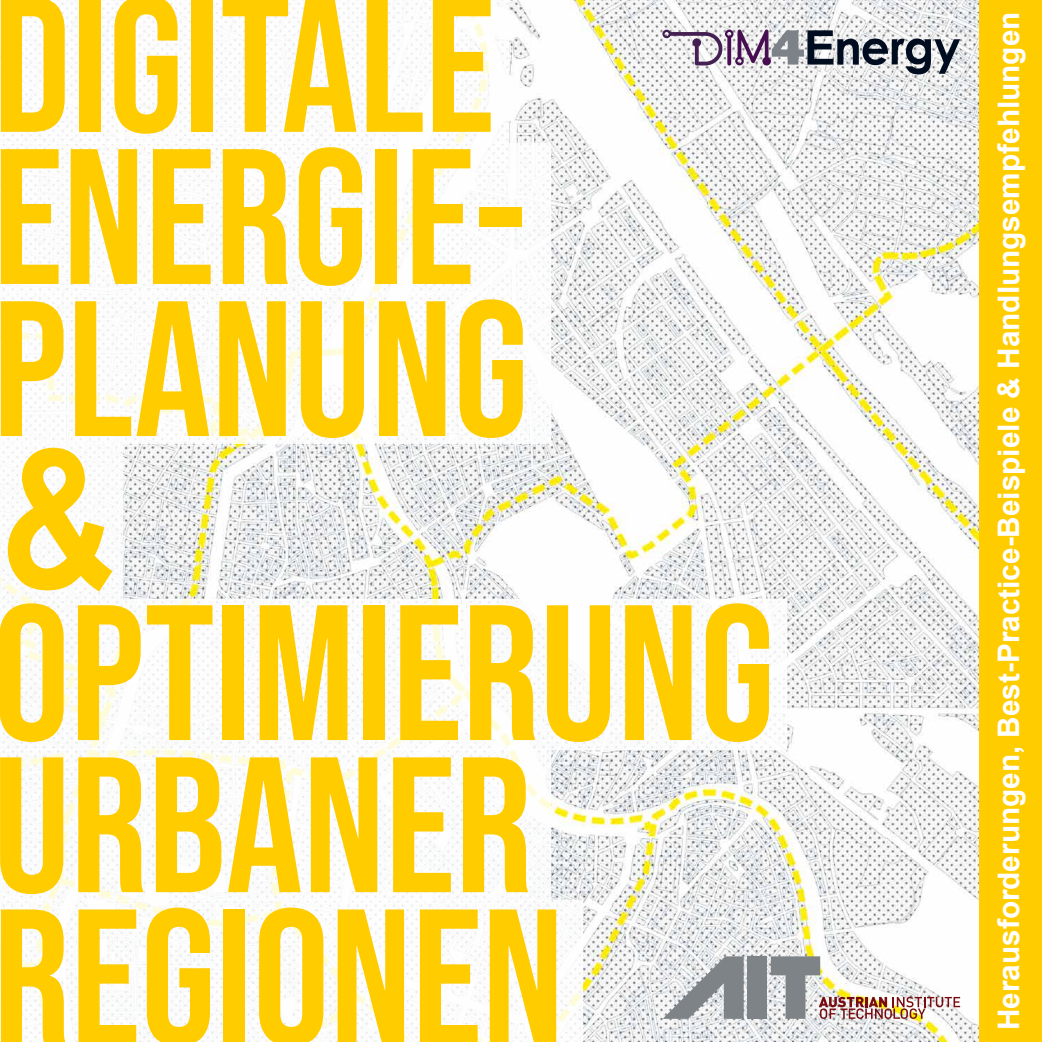
<style>
.page{position:relative;width:1042px;height:1042px;background:#fff}
.page>*{position:absolute;margin:0;border:0;box-sizing:border-box;transform-origin:0 0}
.t1{font:192.5px/152.1px "Bebas Neue";color:#fc0}
.t2{font:700 192.5px "Arial Narrow";color:#fc0}
.t3{font:700 29.75px "Arial";color:#fff}
</style>
<div class="page">
<img style="left:123px;top:0;width:857px;height:1042px">
<div style="left:0;top:599px;width:786px;height:150px;background:#fff"></div>
<div style="left:0;top:293px;width:551px;height:151px;background:#fff"></div>
<div style="left:0;top:143px;width:551px;height:150px;background:#fff"></div>
<div style="left:0;top:0;width:508px;height:143px;background:#fff"></div>
<div style="left:0;top:749px;width:551px;height:152px;background:#fff"></div>
<div style="left:0;top:900px;width:583px;height:142px;background:#fff"></div>
<div style="left:980px;top:0;width:62px;height:1042px;background:#fc0"></div>
<svg style="left:662px;top:30px;width:298px;height:44px"></svg>
<svg style="left:771px;top:956px;width:189px;height:63px"></svg>
<div style="left:747px;top:956px;width:20px;height:63px;background:#7d8386"></div>
<svg style="left:663px;top:956px;width:81px;height:63px"></svg>
<h1 class="t1" style="left:-7px;top:-13px;width:537px">DIGITALE<br>ENERGIE-<br>PLANUNG</h1>
<h1 class="t2" style="left:1px;top:374px;width:115px">&amp;</h1>
<h1 class="t1" style="left:-7px;top:595px;width:783px">OPTIMIERUNG<br>URBANER<br>REGIONEN</h1>
<p class="t3" style="left:987px;top:1030px;width:1020px;rotate:-90deg">Herausforderungen, Best-Practice-Beispiele &amp; Handlungsempfehlungen</p>
</div>
